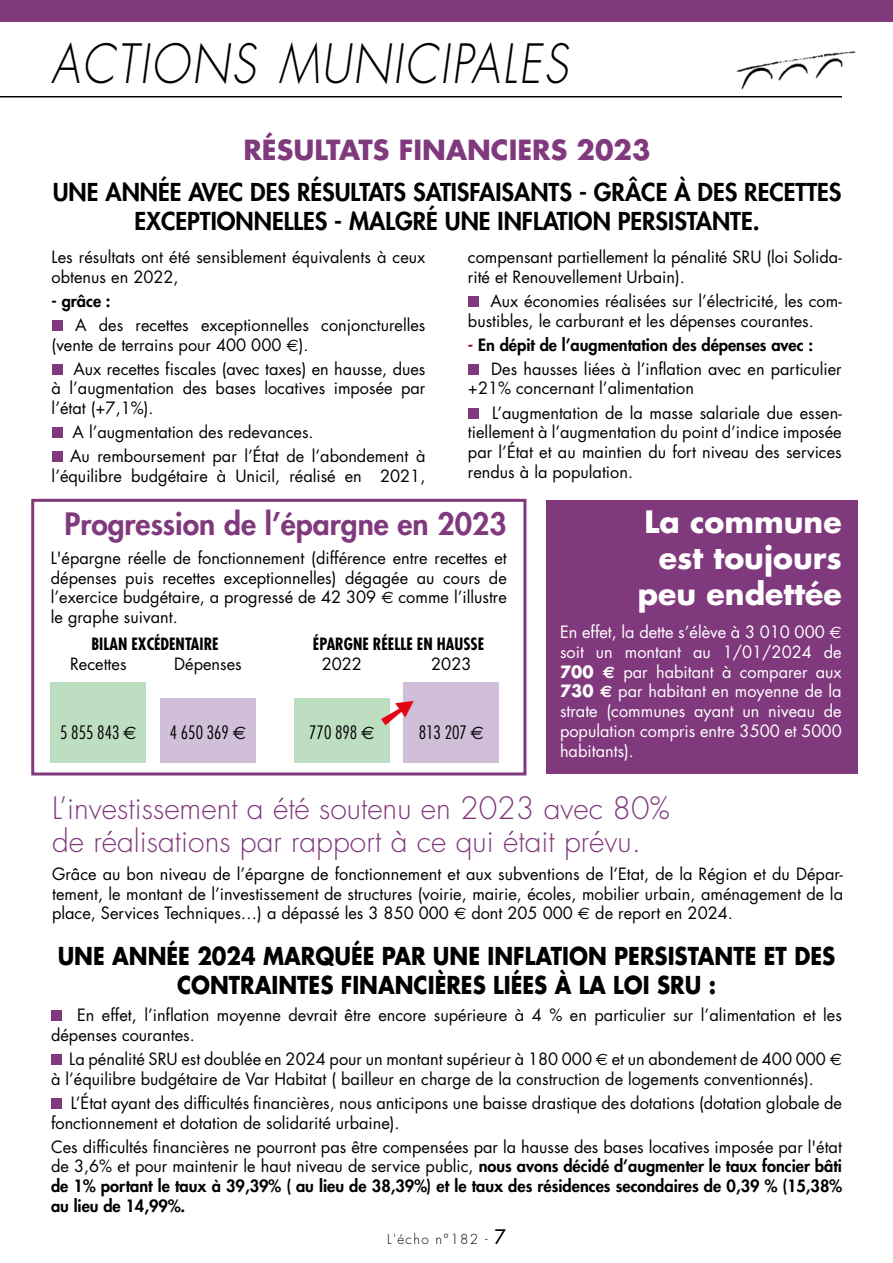
<style>
.page{position:relative;width:893px;height:1263px;background:#fff}
.page>*{position:absolute;margin:0;border:0;box-sizing:border-box;transform-origin:0 0}
.t1{font:italic 300 52.65px "Futura";letter-spacing:.05em;color:#000;scale:.85 1}
.t2{font:300 30px/33px "Futura";color:#81397d}
.t3{font:700 30px/36px "Futura";color:#fff;text-align:right}
.t4{font:800 30px "Futura";color:#81397d}
.t5{font:700 27px "Futura";color:#81397d}
.t6{font:800 24px/28.8px "Futura";color:#000;text-align:center}
.t7{font:700 24px/28.8px "Futura";color:#000;text-align:center;scale:.89 1}
.t8{font:300 condensed 18px "Futura";color:#000}
.t9{font:16.5px/19.8px "Futura";color:#000}
.t10{font:16.5px/19.8px "Futura";color:#fff;text-align:justify}
.t11{font:700 condensed 16.5px "Futura";color:#000}
.t12{font:800 16.5px "Futura";color:#000}
.t13{font:300 13.5px "Futura";letter-spacing:.1em;color:#000}
.s1{font-weight:800;color:#8d004c}
.s2{font-weight:800}
.s3{font-family:"Euro Sans"}
.s4{font-weight:700}
.s5{font-family:"Euro Sans";font-weight:700}
.s6{font-family:"Euro Sans";font-weight:400;font-stretch:normal}
.s7{font-weight:400;font-size:19.5px}
</style>
<div class="page">
<div style="left:0;top:0;width:893px;height:21px;background:#81397d"></div>
<hr style="left:0;top:96px;width:842px;height:1px;background:#000">
<img style="left:736px;top:51px;width:120px;height:39px">
<div style="left:546px;top:500px;width:311px;height:274px;background:#81397d"></div>
<div style="left:51px;top:1010px;width:11px;height:11px;background:#81397d"></div>
<div style="left:51px;top:1054px;width:11px;height:11px;background:#81397d"></div>
<div style="left:51px;top:1098px;width:11px;height:11px;background:#81397d"></div>
<div style="left:52px;top:320px;width:10px;height:11px;background:#81397d"></div>
<div style="left:52px;top:364px;width:10px;height:11px;background:#81397d"></div>
<div style="left:52px;top:427px;width:10px;height:11px;background:#81397d"></div>
<div style="left:52px;top:451px;width:10px;height:11px;background:#81397d"></div>
<div style="left:468px;top:296px;width:11px;height:11px;background:#81397d"></div>
<div style="left:468px;top:364px;width:11px;height:11px;background:#81397d"></div>
<div style="left:468px;top:408px;width:11px;height:10px;background:#81397d"></div>
<div style="left:31px;top:499px;width:495px;height:276px;border:3px solid #81397d"></div>
<div style="left:51px;top:682px;width:95px;height:81px;background:#bedec2"></div>
<div style="left:294px;top:699px;width:95px;height:64px;background:#bedec2"></div>
<div style="left:160px;top:699px;width:95px;height:64px;background:#d1bed8"></div>
<div style="left:404px;top:682px;width:95px;height:81px;background:#d1bed8"></div>
<svg style="left:389px;top:699px;width:15px;height:25px"></svg>
<h1 class="t1" style="left:51px;top:32px;width:610px">ACTIONS MUNICIPALES</h1>
<h3 class="t5" style="left:244px;top:132px;width:409px">RÉSULTATS FINANCIERS 2023</h3>
<h3 class="t6" style="left:53px;top:178px;width:790px">UNE ANNÉE AVEC DES RÉSULTATS SATISFAISANTS - GRÂCE À DES RECETTES<br>EXCEPTIONNELLES - MALGRÉ UNE INFLATION PERSISTANTE.</h3>
<p class="t9" style="left:468px;top:247px;width:375px">compensant partiellement la pénalité SRU (loi Solida&shy;rité et Renouvellement Urbain).</p>
<p class="t9" style="left:468px;top:291px;width:375px;text-indent:23px">Aux économies réalisées sur l’électricité, les com&shy;bustibles, le carburant et les dépenses courantes.</p>
<p class="t9" style="left:491px;top:333px;width:352px;line-height:24px;text-indent:-23px"><span class="s1">-</span> <span class="s2">En dépit de l’augmentation des dépenses avec :<br></span>Des hausses liées à l’inflation avec en particulier</p>
<p class="t9" style="left:492px;top:377px;width:351px;line-height:24px;text-indent:-24px">+21% concernant l’alimentation<br>L’augmentation de la masse salariale due essen-</p>
<p class="t9" style="left:468px;top:422px;width:375px;text-align:justify">tiellement à l’augmentation du point d’indice imposée par l’État et au maintien du fort niveau des services rendus à la population.</p>
<h2 class="t4" style="left:64px;top:504px;width:444px">Progression de l’épargne en 2023</h2>
<p class="t9" style="left:51px;top:548px;width:458px;text-align:justify">L'épargne réelle de fonctionnement (différence entre recettes et dépenses puis recettes exceptionnelles) dégagée au cours de l’exercice budgétaire, a progressé de 42 309 <span class="s3">€</span> comme l’illustre le graphe suivant.</p>
<p class="t9" style="left:52px;top:247px;width:375px">Les résultats ont été sensiblement équivalents à ceux obtenus en 2022,</p>
<p class="t12" style="left:52px;top:290px;width:61px">- grâce :</p>
<p class="t9" style="left:52px;top:315px;width:375px;text-indent:23px">A des recettes exceptionnelles conjoncturelles (vente de terrains pour 400 000 <span class="s3">e</span>).</p>
<p class="t9" style="left:52px;top:359px;width:375px;text-align:justify;text-indent:22px">Aux recettes fiscales (avec taxes) en hausse, dues à l’augmentation des bases locatives imposée par l’état (+7,1%).</p>
<p class="t9" style="left:70px;top:420px;width:357px;line-height:24px">A l’augmentation des redevances.<br>Au remboursement par l’État de l’abondement à</p>
<p class="t9" style="left:52px;top:466px;width:375px">l’équilibre budgétaire à Unicil, réalisé en 2021,</p>
<h2 class="t3" style="left:638px;top:504px;width:205px">La commune est toujours peu endettée</h2>
<p class="t10" style="left:560px;top:622px;width:283px">En effet, la dette s’élève à 3 010 000 <span class="s3">€ </span>soit un montant au 1/01/2024 de <span class="s4">700</span> <span class="s5">€</span> par habitant à comparer aux <span class="s4">730</span> <span class="s5">€</span> par habitant en moyenne de la strate (communes ayant un niveau de population compris entre 3500 et 5000 habitants).</p>
<h2 class="t2" style="left:52px;top:792px;width:619px">L’investissement a été soutenu en 2023 avec 80% de réalisations par rapport à ce qui était prévu.</h2>
<p class="t9" style="left:52px;top:864px;width:792px;text-align:justify">Grâce au bon niveau de l’épargne de fonctionnement et aux subventions de l’Etat, de la Région et du Dépar&shy;tement, le montant de l’investissement de structures (voirie, mairie, écoles, mobilier urbain, aménagement de la place, Services Techniques…) a dépassé les 3 850 000 <span class="s3">j</span> dont 205 000 <span class="s3">j</span> de report en 2024.</p>
<p class="t11" style="left:91px;top:634px;width:129px">BILAN EXCÉDENTAIRE</p>
<p class="t11" style="left:313px;top:634px;width:173px">ÉPARGNE RÉELLE EN HAUSSE</p>
<p class="t9" style="left:174px;top:654px;width:69px">Dépenses</p>
<p class="t9" style="left:431px;top:654px;width:42px">2023</p>
<p class="t9" style="left:70px;top:654px;width:58px">Recettes</p>
<p class="t9" style="left:322px;top:654px;width:42px">2022</p>
<p class="t8" style="left:60px;top:722px;width:78px">5 855 843 <span class="s6">€</span></p>
<p class="t8" style="left:170px;top:722px;width:78px">4 650 369 <span class="s6">€</span></p>
<p class="t8" style="left:309px;top:722px;width:67px">770 898 <span class="s6">€</span></p>
<p class="t8" style="left:419px;top:722px;width:67px">813 207 <span class="s6">€</span></p>
<h3 class="t7" style="left:58px;top:941px;width:875px">UNE ANNÉE 2024 MARQUÉE PAR UNE INFLATION PERSISTANTE ET DES<br>CONTRAINTES FINANCIÈRES LIÉES À LA LOI SRU :</h3>
<p class="t9" style="left:51px;top:1005px;width:792px;text-indent:26px">En effet, l’inflation moyenne devrait être encore supérieure à 4 % en particulier sur l’alimentation et les dépenses courantes.</p>
<p class="t9" style="left:51px;top:1049px;width:792px;text-indent:18px">La pénalité SRU est doublée en 2024 pour un montant supérieur à 180 000 <span class="s3">j</span> et un abondement de 400 000 <span class="s3">j </span>à l’équilibre budgétaire de Var Habitat ( bailleur en charge de la construction de logements conventionnés).</p>
<p class="t9" style="left:51px;top:1093px;width:792px;text-indent:20px">L’État ayant des difficultés financières, nous anticipons une baisse drastique des dotations (dotation globale de fonctionnement et dotation de solidarité urbaine).</p>
<p class="t9" style="left:51px;top:1137px;width:793px;text-align:justify">Ces difficultés financières ne pourront pas être compensées par la hausse des bases locatives imposée par l'état de 3,6% et pour maintenir le haut niveau de service public, <span class="s2">nous avons décidé d’augmenter le taux foncier bâti de 1% portant le taux à 39,39% ( au lieu de 38,39%) et le taux des résidences secondaires de 0,39 % (15,38% au lieu de 14,99%.</span></p>
<p class="t13" style="left:387px;top:1231px;width:120px">L'écho n°182 - <span class="s7">7</span></p>
</div>
